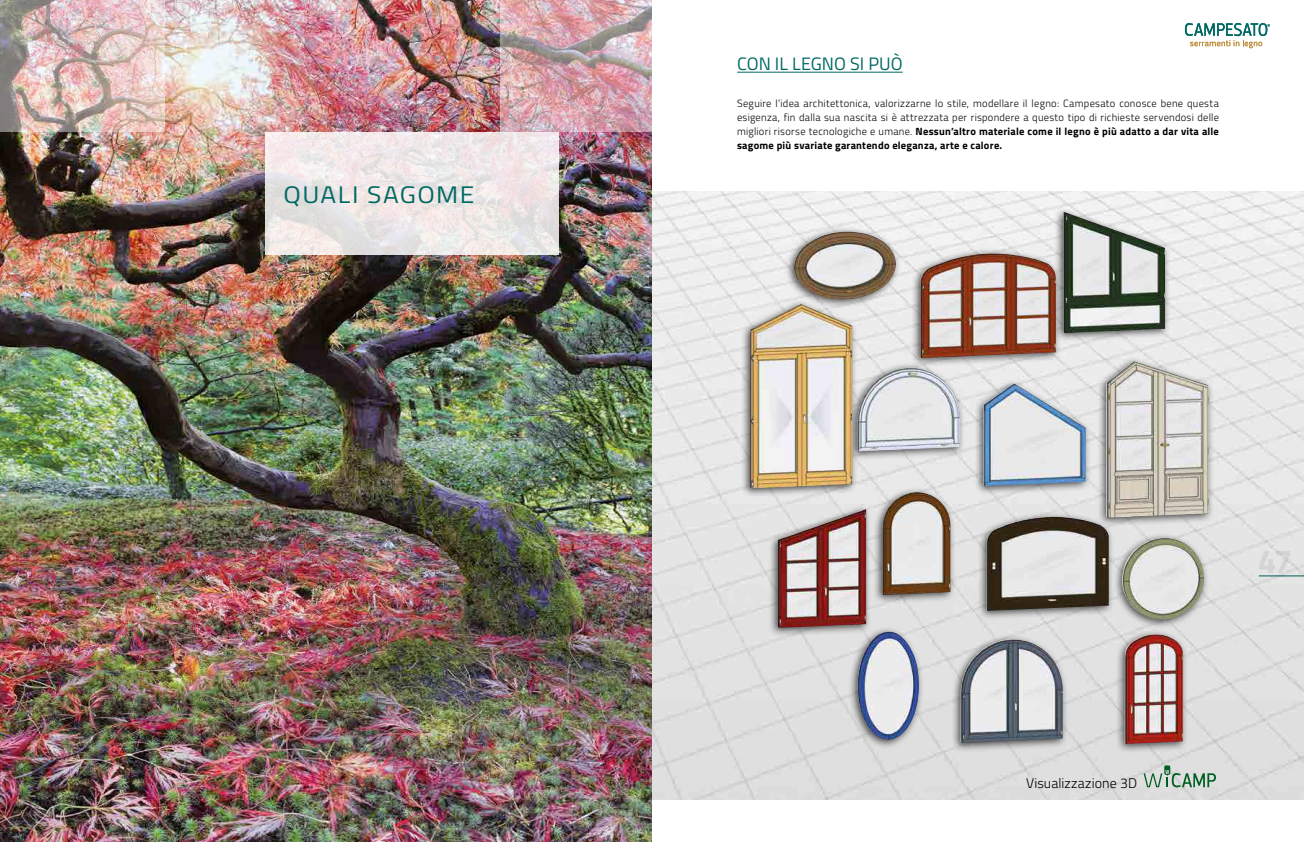
<style>
.page{position:relative;width:1304px;height:842px;background:#fff}
.page>*{position:absolute;margin:0;border:0;box-sizing:border-box;transform-origin:0 0}
.t1{font:24px "Titillium";letter-spacing:.05em;color:#006963;scale:1.1 1}
.t2{font:18px "Titillium";color:#006963}
.t3{font:300 14px "Titillium";letter-spacing:.005em;color:#000}
.t4{font:300 10.5px/14px "Titillium";letter-spacing:.025em;color:#000;text-align:justify}
.s1{font-weight:700}
</style>
<div class="page">
<svg style="left:1185px;top:23px;width:85px;height:25px"></svg>
<img style="left:652px;top:191px;width:652px;height:608px">
<hr style="left:737px;top:72px;width:166px;height:1px;background:#006963">
<img style="left:0;top:0;width:652px;height:842px">
<svg style="left:265px;top:132px;width:293px;height:123px;background:#ede6e6"></svg>
<img style="left:0;top:0;width:165px;height:132px">
<img style="left:500px;top:0;width:152px;height:132px">
<div style="left:740px;top:207px;width:474px;height:546px;background:#000;opacity:.7"></div>
<img style="left:750px;top:212px;width:458px;height:532px">
<svg style="left:1144px;top:765px;width:72px;height:22px;background:#a9bfb1"></svg>
<hr style="left:1259px;top:576px;width:45px;height:1px;background:#006963">
<h1 class="t1" style="left:284px;top:177px;width:175px">QUALI SAGOME</h1>
<h2 class="t2" style="left:737px;top:51px;width:167px">CON IL LEGNO SI PUÒ</h2>
<p class="t4" style="left:737px;top:96px;width:483px">Seguire l’idea architettonica, valorizzarne lo stile, modellare il legno: Campesato conosce bene questa esigenza, fin dalla sua nascita si è attrezzata per rispondere a questo tipo di richieste servendosi delle migliori risorse tecnologiche e umane. <span class="s1">Nessun’altro materiale come il legno è più adatto a dar vita alle sagome più svariate garantendo eleganza, arte e calore.</span></p>
<h3 class="t3" style="left:1026px;top:773px;width:112px">Visualizzazione 3D</h3>
</div>
